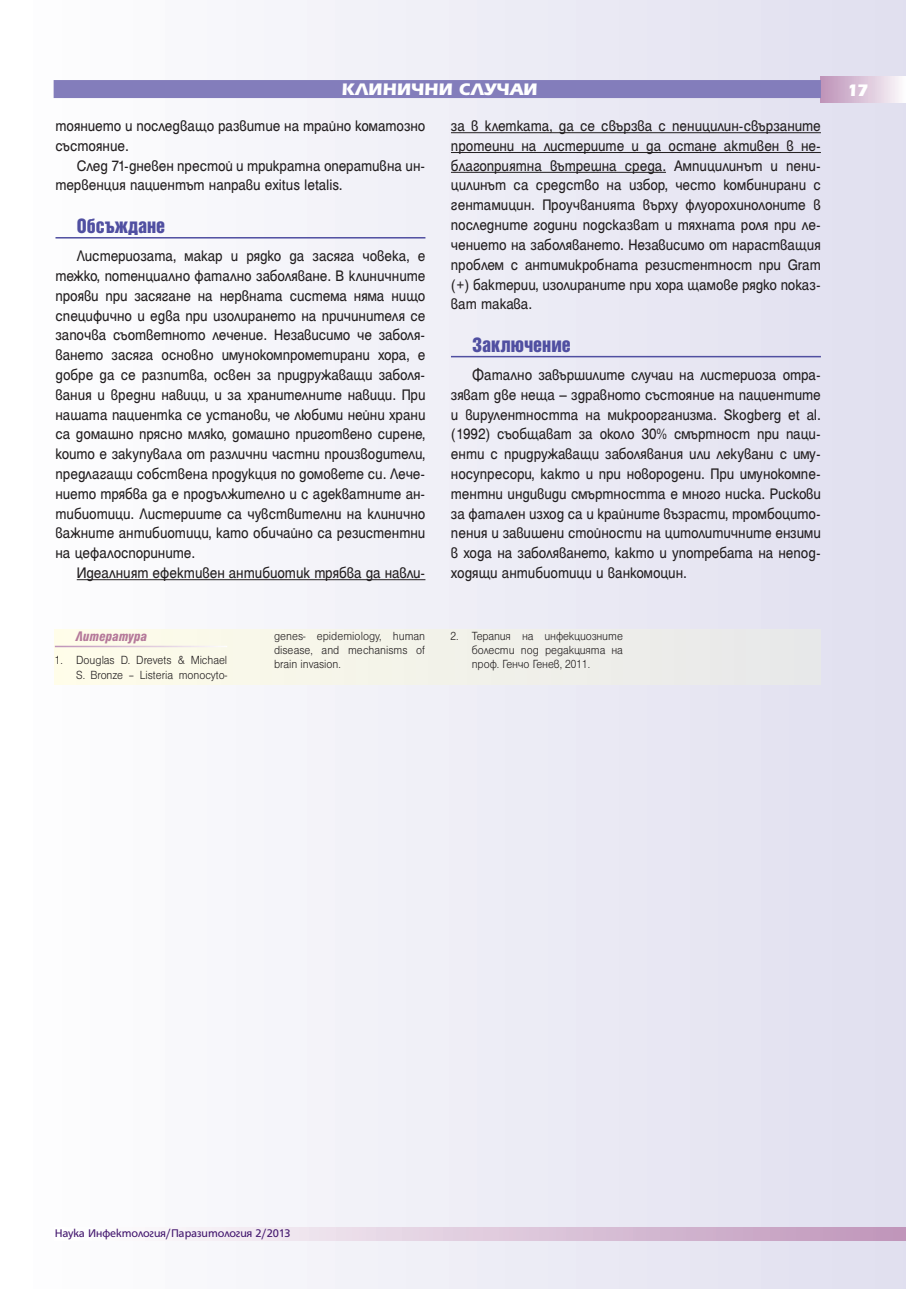
<style>
.page{position:relative;width:906px;height:1289px;background:#fff}
.page>*{position:absolute;margin:0;border:0;box-sizing:border-box;transform-origin:0 0}
.t1{font:18px "Helvetica Inserat Cyr Upright";color:#504fa1}
.t2{font:700 18px "Erika Bg";color:#fff}
.t3{font:16.5px/19.8px "Helen Bg";letter-spacing:-.01em;color:#231f20;text-align:justify;scale:.92 1}
.t4{font:italic 900 condensed 15px "Helen Bg";color:#b5799a}
.t5{font:300 12.75px/14.2px "Helen Bg";color:#231f20;text-align:justify;scale:.92 1}
.t6{font:12px "HS Grotesk Bg";letter-spacing:-.01em;color:#43176e}
</style>
<div class="page">
<div style="left:1px;top:0;width:905px;height:1288px;background:linear-gradient(to right,#fefffe,#e0dfef)"></div>
<div style="left:821px;top:77px;width:85px;height:25px;background:linear-gradient(to right,#bd92b8,#fcfafc)"></div>
<svg style="left:55px;top:1227px;width:851px;height:13px"></svg>
<div style="left:54px;top:80px;width:767px;height:18px;background:#837dbb"></div>
<hr style="left:55px;top:237px;width:370px;height:1px;background:#504fa1">
<hr style="left:77px;top:579px;width:348px;height:1px;background:#231f20">
<hr style="left:451px;top:132px;width:370px;height:1px;background:#231f20">
<hr style="left:451px;top:152px;width:370px;height:1px;background:#231f20">
<hr style="left:451px;top:172px;width:215px;height:1px;background:#231f20">
<hr style="left:451px;top:356px;width:370px;height:1px;background:#504fa1">
<div style="left:55px;top:629px;width:766px;height:56px;background:#f2f2ea"></div>
<hr style="left:55px;top:645px;width:172px;height:2px;background:#fff">
<p class="t2" style="left:342px;top:83px;width:197px">КЛИНИЧНИ СЛУЧАИ</p>
<p class="t3" style="left:55px;top:117px;width:404px">тоянието и последващо развитие на трайно коматозно състояние.</p>
<p class="t3" style="left:55px;top:157px;width:403px;text-indent:21px">След 71-дневен престой и трикратна оперативна ин&shy;тервенция пациентът направи exitus letalis.</p>
<p class="t1" style="left:77px;top:218px;width:90px">Обсъждане</p>
<p class="t3" style="left:55px;top:247px;width:404px;text-indent:21px">Листериозата, макар и рядко да засяга човека, е тежко, потенциално фатално заболяване. В клиничните прояви при засягане на нервната система няма нищо специфично и едва при изолирането на причинителя се започва съответното лечение. Независимо че заболя&shy;ването засяга основно имунокомпрометирани хора, е добре да се разпитва, освен за придружаващи заболя&shy;вания и вредни навици, и за хранителните навици. При нашата пациентка се установи, че любими нейни храни са домашно прясно мляко, домашно приготвено сирене, които е закупувала от различни частни производители, предлагащи собствена продукция по домовете си. Лече&shy;нието трябва да е продължително и с адекватните ан&shy;тибиотици. Листериите са чувствителни на клинично важните антибиотици, като обичайно са резистентни на цефалоспорините.</p>
<p class="t3" style="left:77px;top:564px;width:380px">Идеалният ефективен антибиотик трябва да навли-</p>
<p class="t3" style="left:451px;top:117px;width:404px">за в клетката, да се свързва с пеницилин-свързаните протеини на листериите и да остане активен в не&shy;благоприятна вътрешна среда. Ампицилинът и пени&shy;цилинът са средство на избор, често комбинирани с гентамицин. Проучванията върху флуорохинолоните в последните години подсказват и тяхната роля при ле&shy;чението на заболяването. Независимо от нарастващия проблем с антимикробната резистентност при Gram (+) бактерии, изолираните при хора щамове рядко показ&shy;ват такава.</p>
<p class="t1" style="left:472px;top:337px;width:100px">Заключение</p>
<p class="t3" style="left:451px;top:366px;width:404px;text-indent:21px">Фатално завършилите случаи на листериоза отра&shy;зяват две неща – здравното състояние на пациентите и вирулентността на микроорганизма. Skogberg et al. (1992) съобщават за около 30% смъртност при паци&shy;енти с придружаващи заболявания или лекувани с иму&shy;носупресори, както и при новородени. При имунокомпе&shy;тентни индивиди смъртността е много ниска. Рискови за фатален изход са и крайните възрасти, тромбоцито&shy;пения и завишени стойности на цитолитичните ензими в хода на заболяването, както и употребата на непод&shy;ходящи антибиотици и ванкомоцин.</p>
<p class="t4" style="left:76px;top:631px;width:73px">Литература</p>
<p class="t5" style="left:55px;top:654px;width:189px;text-align:right">1. Douglas D. Drevets &amp; Michael<br>S. Bronze – Listeria monocyto-</p>
<p class="t5" style="left:274px;top:629px;width:166px">genes- epidemiology, human disease, and mechanisms of brain invasion.</p>
<p class="t5" style="left:472px;top:629px;width:166px;text-indent:-21px">2. Терапия на инфекциозните болести под редакцията на проф. Генчо Генев, 2011.</p>
<p class="t2" style="left:847px;top:84px;width:23px">17</p>
<p class="t6" style="left:55px;top:1228px;width:237px">Наука Инфектология/Паразитология 2/2013</p>
</div>
